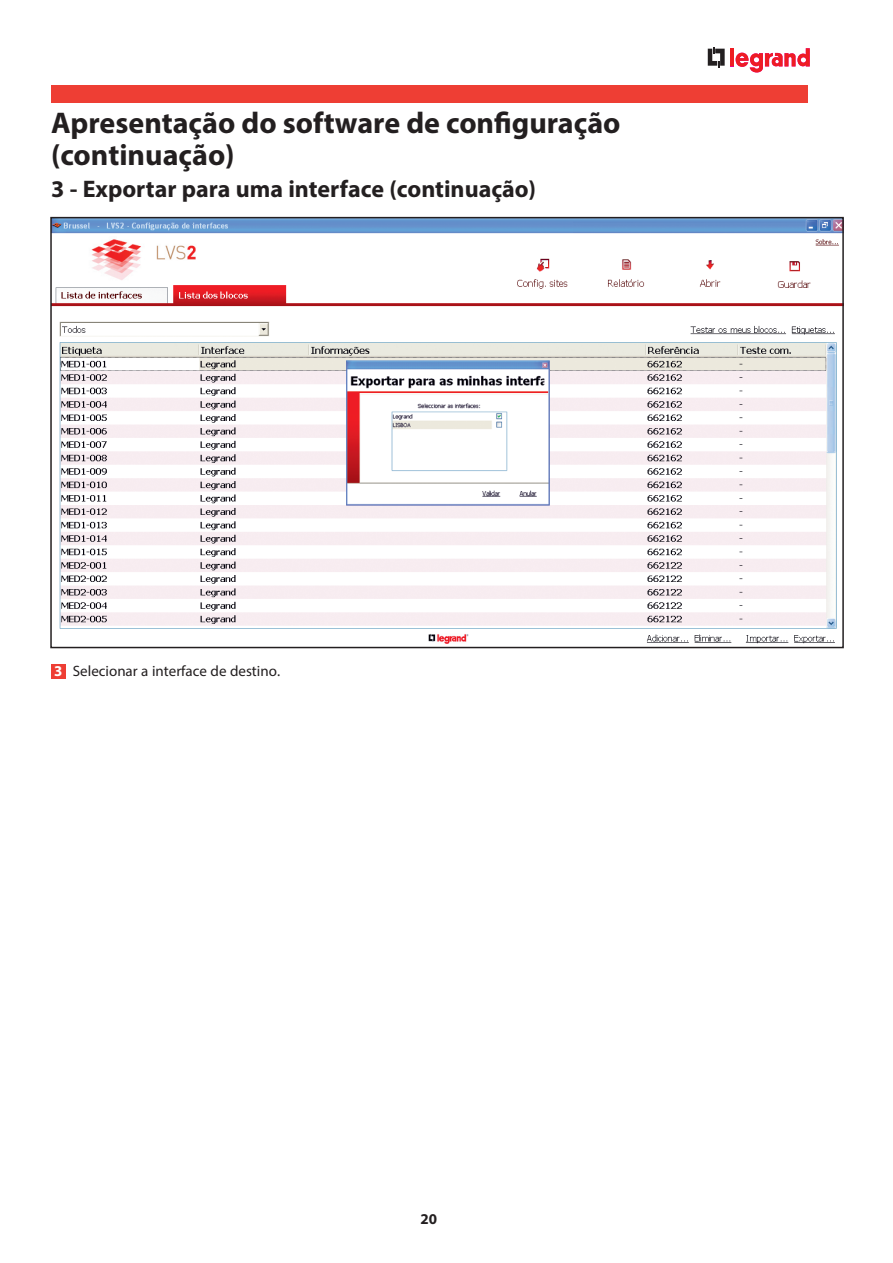
<style>
.page{position:relative;width:893px;height:1263px;background:#fff}
.page>*{position:absolute;margin:0;border:0;box-sizing:border-box;transform-origin:0 0}
.t1{font:700 30px "Myriad Pro";color:#231f20}
.Sous-titre{font:700 24px "Myriad Pro";color:#231f20}
.Normal_e{font:15px "Myriad Pro";color:#231f20}
.t2{font:700 15px "Myriad Pro";color:#231f20}
.t3{font:700 15px "Myriad Pro";color:#fff}
</style>
<div class="page">
<div style="left:51px;top:85px;width:757px;height:17px;background:#ee3e34"></div>
<svg style="left:708px;top:47px;width:17px;height:20px"></svg>
<hr style="left:730px;top:48px;width:4px;height:19px;background:#ed028c">
<hr style="left:730px;top:48px;width:4px;height:18px;background:#ee1d23">
<svg style="left:735px;top:48px;width:75px;height:25px"></svg>
<img style="left:53px;top:220px;width:788px;height:424px">
<div style="left:50px;top:217px;width:794px;height:431px;border:2px solid #231f20"></div>
<div style="left:51px;top:664px;width:15px;height:15px;background:#ee3e34"></div>
<p class="t1" style="left:51px;top:103px;width:571px">Apresentação do software de configuração</p>
<p class="t1" style="left:51px;top:135px;width:185px">(continuação)</p>
<p class="Sous-titre" style="left:51px;top:173px;width:487px">3 - Exportar para uma interface (continuação)</p>
<p class="t3" style="left:54px;top:661px;width:10px">3</p>
<p class="Normal_e" style="left:73px;top:662px;width:209px">Selecionar a interface de destino.</p>
<p class="t2" style="left:420px;top:1209px;width:18px">20</p>
</div>
